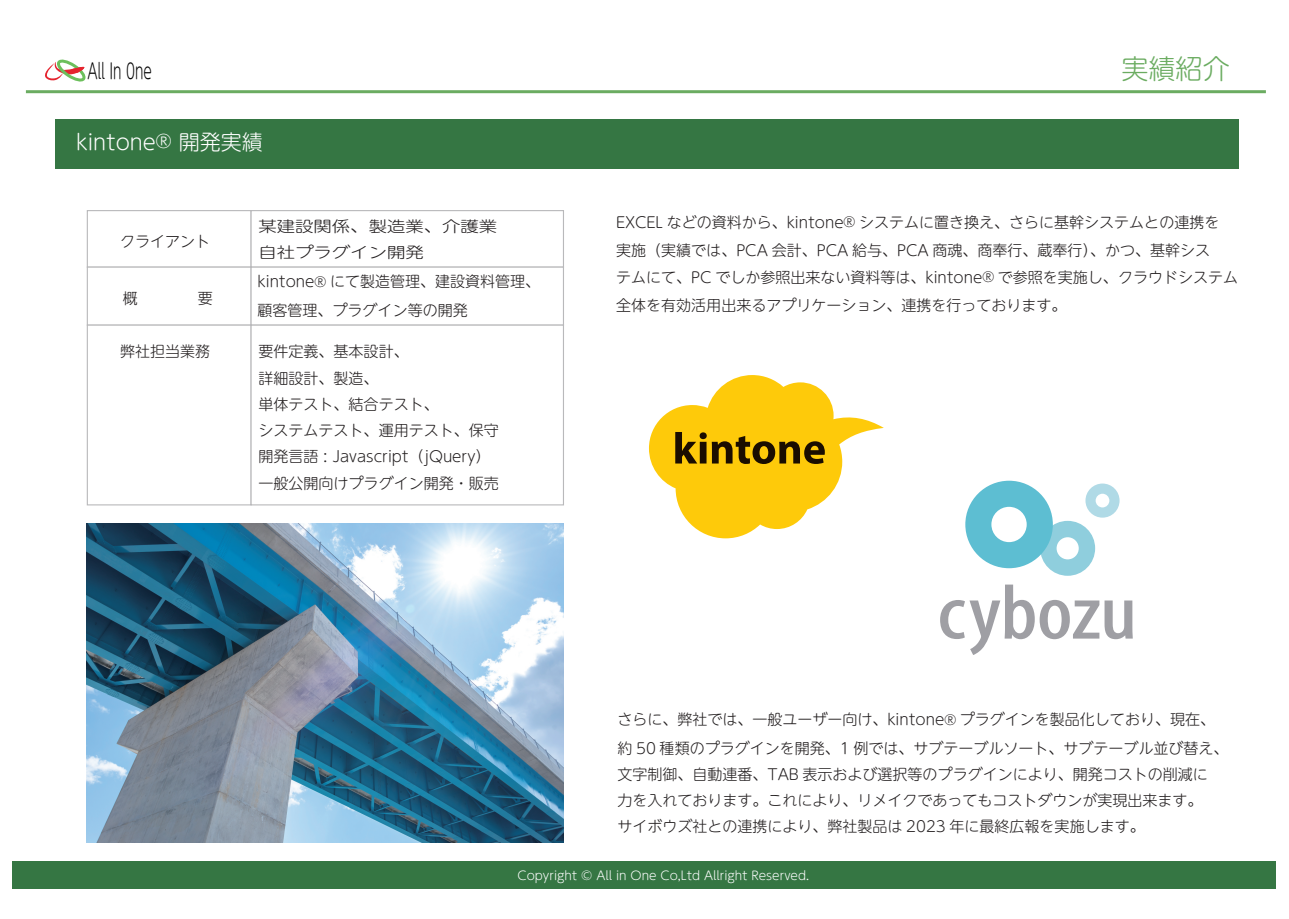
<style>
.page{position:relative;width:1289px;height:919px;background:#fff}
.page>*{position:absolute;margin:0;border:0;box-sizing:border-box;transform-origin:0 0}
.t1{font:300 27px "UD Shin M Go Pr 6 N";color:#6bac61}
.t2{font:300 21px "UD Shin M Go Pr 6 N";color:#fff}
.t3{font:300 21px "UD Shin M Go Pr 6 N";color:#030303;scale:.65 1}
.t4{font:300 15px/26.2px "UD Shin M Go Pr 6 N";color:#231f20}
.t5{font:300 15px/26.2px "UD Shin M Go Pr 6 N";color:#231f20;scale:1.22 1}
.t6{font:300 12px "UD Shin M Go Pr 6 N";color:#fff}
.s1{font-family:"UD Shin Go Pr 6 N";font-size:18px}
.s2{font-family:"UD Shin Go Pr 6 N";font-size:13.5px}
</style>
<div class="page">
<svg style="left:965px;top:480px;width:154px;height:95px"></svg>
<svg style="left:940px;top:584px;width:192px;height:71px"></svg>
<svg style="left:649px;top:375px;width:234px;height:163px"></svg>
<img style="left:86px;top:523px;width:477px;height:319px">
<hr style="left:26px;top:90px;width:1239px;height:3px;background:#6bac61">
<div style="left:13px;top:861px;width:1263px;height:27px;background:#357643"></div>
<div style="left:56px;top:119px;width:1182px;height:50px;background:#357643"></div>
<div style="left:87px;top:210px;width:165px;height:58px;background:#fff;border:1px solid #b9b9bb"></div>
<div style="left:250px;top:210px;width:314px;height:58px;background:#fff;border:1px solid #b9b9bb"></div>
<div style="left:87px;top:266px;width:165px;height:59px;background:#fff;border:1px solid #b9b9bb"></div>
<div style="left:250px;top:266px;width:314px;height:59px;background:#fff;border:1px solid #b9b9bb"></div>
<div style="left:87px;top:324px;width:165px;height:181px;background:#fff;border:1px solid #b9b9bb"></div>
<div style="left:250px;top:324px;width:314px;height:181px;background:#fff;border:1px solid #b9b9bb"></div>
<svg style="left:45px;top:59px;width:41px;height:23px"></svg>
<h2 class="t3" style="left:87px;top:54px;width:101px">All In 0ne</h2>
<h2 class="t2" style="left:76px;top:124px;width:188px">kintone<span class="s1">®</span> 開発実績</h2>
<p class="t4" style="left:120px;top:227px;width:91px">クライアント</p>
<p class="t4" style="left:123px;top:284px;width:92px">概　　　　要</p>
<p class="t5" style="left:258px;top:212px;width:197px">某建設関係、製造業、介護業自社プラグイン開発</p>
<p class="t4" style="left:257px;top:266px;width:284px;line-height:28.5px">kintone<span class="s2">®</span> にて製造管理、建設資料管理、顧客管理、プラグイン等の開発</p>
<p class="t4" style="left:120px;top:337px;width:91px">弊社担当業務</p>
<p class="t4" style="left:258px;top:337px;width:241px">要件定義、基本設計、<br>詳細設計、製造、<br>単体テスト、結合テスト、<br>システムテスト、運用テスト、保守開発言語 : Javascript（jQuery）一般公開向けプラグイン開発・販売</p>
<h1 class="t1" style="left:1121px;top:47px;width:109px">実績紹介</h1>
<p class="t4" style="left:616px;top:207px;width:604px;line-height:28.5px">EXCEL などの資料から、kintone<span class="s2">®</span> システムに置き換え、さらに基幹システムとの連携を実施（実績では、PCA 会計、PCA 給与、PCA 商魂、商奉行、蔵奉行）、かつ、基幹シス</p>
<p class="t4" style="left:616px;top:262px;width:623px;line-height:28.5px">テムにて、PC でしか参照出来ない資料等は、kintone<span class="s2">®</span> で参照を実施し、クラウドシステム全体を有効活用出来るアプリケーション、連携を行っております。</p>
<p class="t4" style="left:617px;top:704px;width:612px;line-height:28.5px">さらに、弊社では、一般ユーザー向け、kintone<span class="s2">®</span> プラグインを製品化しており、現在、約 50 種類のプラグインを開発、1 例では、サブテーブルソート、サブテーブル並び替え、</p>
<p class="t4" style="left:617px;top:760px;width:592px">文字制御、自動連番、TAB 表示および選択等のプラグインにより、開発コストの削減に力を入れております。これにより、リメイクであってもコストダウンが実現出来ます。サイボウズ社との連携により、弊社製品は 2023 年に最終広報を実施します。</p>
<p class="t6" style="left:517px;top:865px;width:293px">Copyright © All in One Co,Ltd Allright Reserved.</p>
</div>
